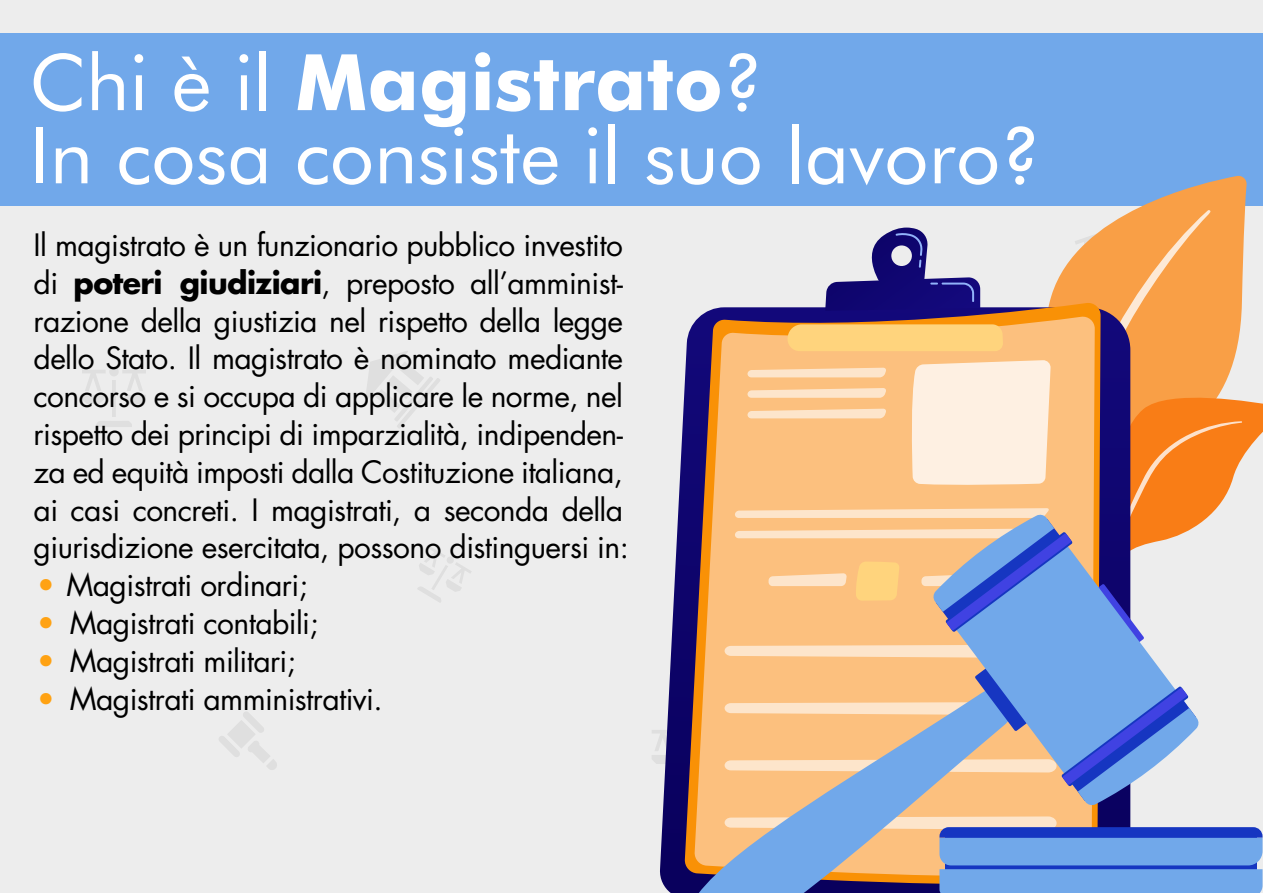
<style>
.page{position:relative;width:1263px;height:893px;background:#ededed}
.page>*{position:absolute;margin:0;border:0;box-sizing:border-box;transform-origin:0 0}
.t1{font:78px "Futura BT";color:#fff}
.t2{font:78px "Futura Md BT Bold";color:#fff}
.t3{font:30px/37.8px "Futura Std";letter-spacing:-.02em;color:#000}
.s1{font-family:"Futura BT"}
.s2{font-weight:700}
.s3{font-weight:800;color:#ffa213}
</style>
<div class="page">
<svg style="left:219px;top:712px;width:58px;height:58px"></svg>
<svg style="left:82px;top:370px;width:64px;height:57px"></svg>
<div style="left:109px;top:367px;width:10px;height:9px;background:#dfdfdf;border-radius:50%"></div>
<svg style="left:652px;top:730px;width:7px;height:34px"></svg>
<svg style="left:418px;top:547px;width:53px;height:55px"></svg>
<svg style="left:365px;top:351px;width:75px;height:77px"></svg>
<div style="left:0;top:34px;width:1263px;height:172px;background:#71a8ea"></div>
<svg style="left:1049px;top:175px;width:198px;height:213px;fill:#f99f46"></svg>
<svg style="left:1074px;top:210px;width:136px;height:178px;fill:#f99f46"></svg>
<svg style="left:1130px;top:388px;width:133px;height:70px;fill:#f97d16"></svg>
<svg style="left:1130px;top:421px;width:112px;height:120px"></svg>
<svg style="left:659px;top:307px;width:471px;height:586px"></svg>
<svg style="left:684px;top:302px;width:417px;height:588px"></svg>
<svg style="left:694px;top:316px;width:401px;height:369px;fill:#fcc07e"></svg>
<div style="left:912px;top:360px;width:138px;height:125px;background:#fef0e2"></div>
<svg style="left:721px;top:368px;width:165px;height:59px"></svg>
<svg style="left:725px;top:645px;width:227px;height:13px"></svg>
<svg style="left:825px;top:228px;width:155px;height:83px"></svg>
<div style="left:786px;top:324px;width:217px;height:27px;background:#ffd47d"></div>
<svg style="left:693px;top:685px;width:32px;height:208px;fill:#fcc07e"></svg>
<svg style="left:952px;top:541px;width:207px;height:124px;fill:#71a8ea"></svg>
<svg style="left:725px;top:665px;width:537px;height:228px"></svg>
<svg style="left:735px;top:508px;width:337px;height:124px"></svg>
<h1 class="t2" style="left:30px;top:35px;width:735px"><span class="s1">Chi è il</span> Magistrato<span class="s1">?</span></h1>
<h1 class="t1" style="left:30px;top:108px;width:1013px">In cosa consiste il suo lavoro?</h1>
<p class="t3" style="left:34px;top:226px;width:597px">Il magistrato è un funzionario pubblico investito di <span class="s2">poteri giudiziari</span>, preposto all’amminist&shy;razione della giustizia nel rispetto della legge dello Stato. Il magistrato è nominato mediante concorso e si occupa di applicare le norme, nel rispetto dei principi di imparzialità, indipenden&shy;za ed equità imposti dalla Costituzione italiana, ai casi concreti. I magistrati, a seconda della giurisdizione esercitata, possono distinguersi in:</p>
<p class="t3" style="left:34px;top:567px;width:276px"><span class="s3">•</span> Magistrati ordinari;</p>
<p class="t3" style="left:34px;top:604px;width:287px"><span class="s3">•</span> Magistrati contabili;</p>
<p class="t3" style="left:34px;top:642px;width:264px"><span class="s3">•</span> Magistrati militari;</p>
<p class="t3" style="left:34px;top:680px;width:351px"><span class="s3">•</span> Magistrati amministrativi.</p>
</div>
